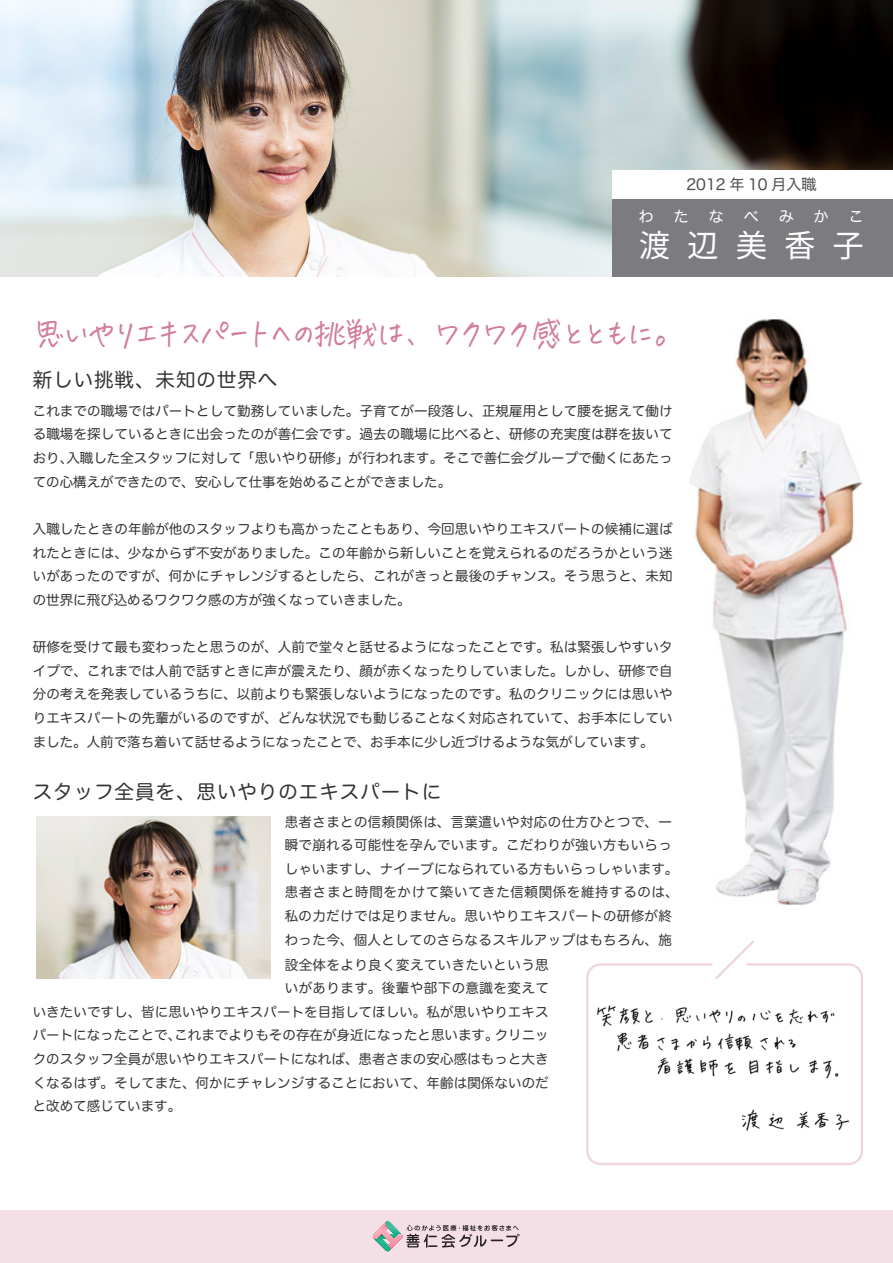
<style>
.page{position:relative;width:893px;height:1263px;background:#fff}
.page>*{position:absolute;margin:0;border:0;box-sizing:border-box;transform-origin:0 0}
.t1{font:33px "hanatotyoutyo";color:#d17d9b;scale:.95 1}
.t2{font:31.5px "Noto Sans CJ Kjp";letter-spacing:.535em;color:#fff}
.t3{font:19.5px "Hira Maru Pro W4";letter-spacing:.05em;color:#333}
.t4{font:15px "Hira Maru Pro W4";color:#4e4e4e}
.t5{font:15px "Hira Maru Pro W4";color:#fff}
.t6{font:13.5px/23.7px "Hira Maru Pro W4";letter-spacing:.005em;color:#333;text-align:right}
.t7{font:13.5px/23.7px "Hira Maru Pro W4";letter-spacing:.025em;color:#333}
</style>
<div class="page">
<div style="left:0;top:1210px;width:893px;height:53px;background:#f5dfe7"></div>
<img style="left:0;top:0;width:893px;height:276px">
<img style="left:689px;top:319px;width:174px;height:586px">
<div style="left:586px;top:963px;width:277px;height:202px;border:2px solid #efd5dd;border-radius:13px"></div>
<svg style="left:712px;top:940px;width:45px;height:40px"></svg>
<img style="left:597px;top:1005px;width:253px;height:126px">
<svg style="left:385px;top:1221px;width:134px;height:30px"></svg>
<img style="left:398px;top:1247px;width:5px;height:3px">
<img style="left:382px;top:1247px;width:16px;height:3px">
<img style="left:373px;top:1230px;width:5px;height:13px">
<img style="left:378px;top:1222px;width:25px;height:25px">
<div style="left:612px;top:170px;width:281px;height:29px;background:#fff"></div>
<div style="left:612px;top:199px;width:281px;height:77px;background:#7c7c80"></div>
<img style="left:37px;top:817px;width:234px;height:162px">
<p class="t4" style="left:686px;top:171px;width:131px">2012 年 10 月入職</p>
<p class="t5" style="left:639px;top:203px;width:16px">わ</p>
<p class="t5" style="left:674px;top:203px;width:16px">た</p>
<p class="t5" style="left:709px;top:203px;width:16px">な</p>
<p class="t5" style="left:744px;top:203px;width:16px">べ</p>
<p class="t5" style="left:779px;top:203px;width:16px">み</p>
<p class="t5" style="left:814px;top:203px;width:16px">か</p>
<p class="t5" style="left:849px;top:203px;width:16px">こ</p>
<h2 class="t2" style="left:639px;top:228px;width:227px">渡辺美香子</h2>
<h1 class="t1" style="left:33px;top:312px;width:675px">思いやりエキスパートへの挑戦は、ワクワク感とともに。</h1>
<h3 class="t3" style="left:33px;top:363px;width:246px">新しい挑戦、未知の世界へ</h3>
<p class="t6" style="left:33px;top:398px;width:641px">これまでの職場ではパートとして勤務していました。子育てが一段落し、正規雇用として腰を据えて働ける職場を探しているときに出会ったのが善仁会です。過去の職場に比べると、研修の充実度は群を抜いて入職した全スタッフに対して「思いやり研修」が行われます。そこで善仁会グループで働くにあたっ</p>
<p class="t6" style="left:33px;top:445px;width:420px;text-align:left">おり、<br>ての心構えができたので、安心して仕事を始めることができました。</p>
<p class="t6" style="left:33px;top:516px;width:641px;text-align:justify">入職したときの年齢が他のスタッフよりも高かったこともあり、今回思いやりエキスパートの候補に選ばれたときには、少なからず不安がありました。この年齢から新しいことを覚えられるのだろうかという迷いがあったのですが、何かにチャレンジするとしたら、これがきっと最後のチャンス。そう思うと、未知の世界に飛び込めるワクワク感の方が強くなっていきました。</p>
<p class="t6" style="left:33px;top:634px;width:641px;text-align:justify">研修を受けて最も変わったと思うのが、人前で堂々と話せるようになったことです。私は緊張しやすいタイプで、これまでは人前で話すときに声が震えたり、顔が赤くなったりしていました。しかし、研修で自分の考えを発表しているうちに、以前よりも緊張しないようになったのです。私のクリニックには思いやりエキスパートの先輩がいるのですが、どんな状況でも動じることなく対応されていて、お手本にしていました。人前で落ち着いて話せるようになったことで、お手本に少し近づけるような気がしています。</p>
<h3 class="t3" style="left:33px;top:775px;width:410px">スタッフ全員を、思いやりのエキスパートに</h3>
<p class="t7" style="left:285px;top:809px;width:395px">患者さまとの信頼関係は、言葉遣いや対応の仕方ひとつで、一瞬で崩れる可能性を孕んでいます。こだわりが強い方もいらっしゃいますし、ナイーブになられている方もいらっしゃいます。患者さまと時間をかけて築いてきた信頼関係を維持するのは、私の力だけでは足りません。思いやりエキスパートの研修が終わった今、個人としてのさらなるスキルアップはもちろん、施</p>
<p class="t6" style="left:33px;top:952px;width:518px">設全体をより良く変えていきたいという思<br>いがあります。後輩や部下の意識を変えて<br>いきたいですし、皆に思いやりエキスパートを目指してほしい。私が思いやりエキスクリニッ</p>
<p class="t6" style="left:174px;top:1023px;width:326px">これまでよりもその存在が身近になったと思います。</p>
<p class="t6" style="left:33px;top:1023px;width:518px;text-align:left">パートになったことで、<br>クのスタッフ全員が思いやりエキスパートになれば、患者さまの安心感はもっと大きくなるはず。そしてまた、何かにチャレンジすることにおいて、年齢は関係ないのだと改めて感じています。</p>
</div>
